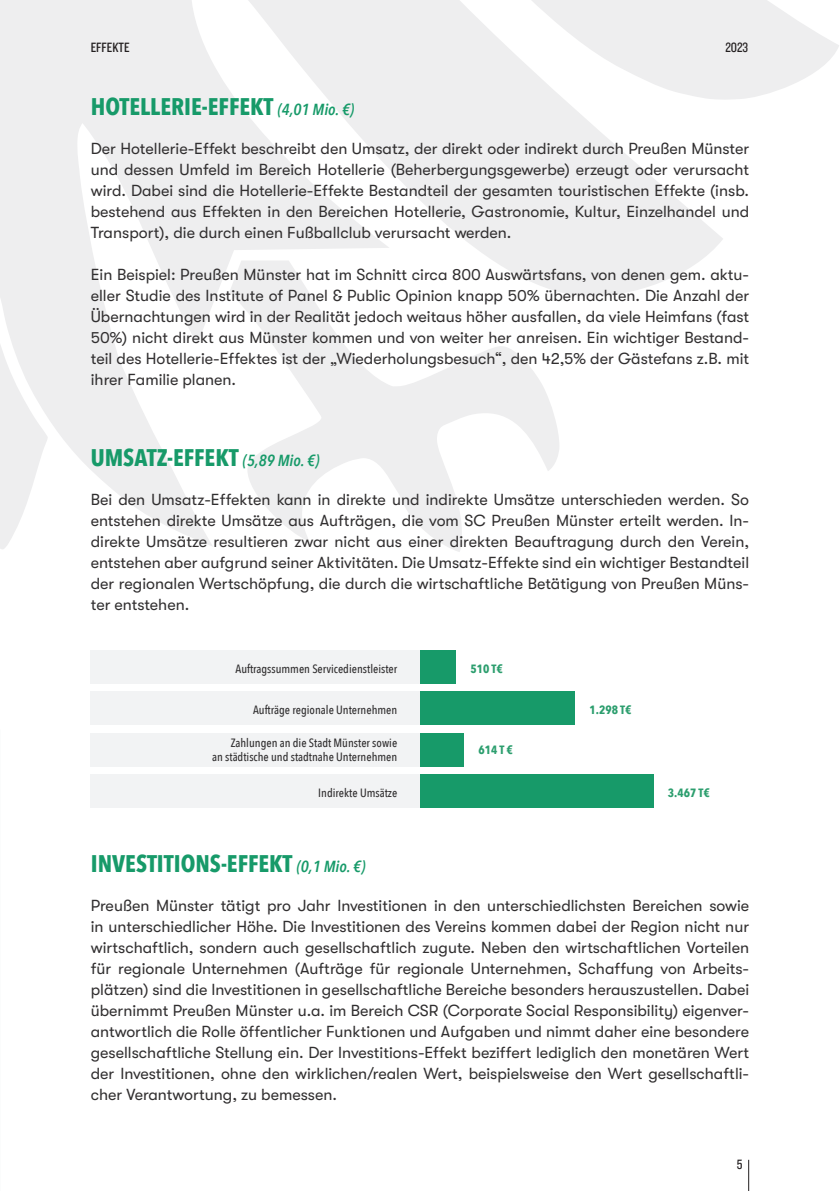
<style>
.page{position:relative;width:840px;height:1191px;background:#fff}
.page>*{position:absolute;margin:0;border:0;box-sizing:border-box;transform-origin:0 0}
.t1{font:700 24px "Avenir Next Condensed";color:#179a69}
.t2{font:16px/21px "GT Walsheim Pro";color:#312f30;text-align:justify}
.t3{font:14px "Knockout HTF29 Junior Liteweight";color:#231f20}
.t4{font:500 12px/14px "Avenir Next Condensed";color:#312f30;text-align:right}
.t5{font:700 12px "Avenir Next Condensed";color:#2c9e6e}
.s1{font-weight:600;font-style:italic;font-size:16px}
</style>
<div class="page">
<svg style="left:0;top:0;width:839px;height:552px"></svg>
<div style="left:91px;top:650px;width:329px;height:33px;background:#f2f3f4"></div>
<div style="left:91px;top:691px;width:329px;height:34px;background:#f2f3f4"></div>
<div style="left:91px;top:733px;width:329px;height:33px;background:#f2f3f4"></div>
<div style="left:91px;top:774px;width:329px;height:34px;background:#f2f3f4"></div>
<div style="left:420px;top:650px;width:36px;height:33px;background:#179a69"></div>
<div style="left:420px;top:691px;width:154px;height:34px;background:#179a69"></div>
<div style="left:420px;top:733px;width:44px;height:33px;background:#179a69"></div>
<div style="left:420px;top:774px;width:233px;height:34px;background:#179a69"></div>
<hr style="left:747px;top:1159px;width:1px;height:32px;background:#231f20">
<p class="t3" style="left:91px;top:40px;width:40px">EFFEKTE</p>
<h1 class="t1" style="left:91px;top:92px;width:264px">HOTELLERIE-EFFEKT <span class="s1">(4,01 Mio. €)</span></h1>
<p class="t3" style="left:725px;top:40px;width:24px">2023</p>
<p class="t2" style="left:91px;top:138px;width:659px">Der Hotellerie-Effekt beschreibt den Umsatz, der direkt oder indirekt durch Preußen Münster und dessen Umfeld im Bereich Hotellerie (Beherbergungsgewerbe) erzeugt oder verursacht wird. Dabei sind die Hotellerie-Effekte Bestandteil der gesamten touristischen Effekte (insb. bestehend aus Effekten in den Bereichen Hotellerie, Gastronomie, Kultur, Einzelhandel und Transport), die durch einen Fußballclub verursacht werden.</p>
<p class="t2" style="left:91px;top:264px;width:659px">Ein Beispiel: Preußen Münster hat im Schnitt circa 800 Auswärtsfans, von denen gem. aktu&shy;eller Studie des Institute of Panel &amp; Public Opinion knapp 50% übernachten. Die Anzahl der Übernachtungen wird in der Realität jedoch weitaus höher ausfallen, da viele Heimfans (fast 50%) nicht direkt aus Münster kommen und von weiter her anreisen. Ein wichtiger Bestand&shy;teil des Hotellerie-Effektes ist der „Wiederholungsbesuch“, den 42,5% der Gästefans z.B. mit ihrer Familie planen.</p>
<h1 class="t1" style="left:91px;top:443px;width:230px">UMSATZ-EFFEKT <span class="s1">(5,89 Mio. €)</span></h1>
<p class="t2" style="left:91px;top:489px;width:659px">Bei den Umsatz-Effekten kann in direkte und indirekte Umsätze unterschieden werden. So entstehen direkte Umsätze aus Aufträgen, die vom SC Preußen Münster erteilt werden. In&shy;direkte Umsätze resultieren zwar nicht aus einer direkten Beauftragung durch den Verein, entstehen aber aufgrund seiner Aktivitäten. Die Umsatz-Effekte sind ein wichtiger Bestandteil der regionalen Wertschöpfung, die durch die wirtschaftliche Betätigung von Preußen Müns&shy;ter entstehen.</p>
<p class="t4" style="left:235px;top:661px;width:163px">Auftragssummen Servicedienstleister</p>
<p class="t4" style="left:253px;top:703px;width:146px">Aufträge regionale Unternehmen</p>
<p class="t4" style="left:212px;top:736px;width:186px">Zahlungen an die Stadt Münster sowie<br>an städtische und stadtnahe Unternehmen</p>
<p class="t4" style="left:318px;top:786px;width:80px">Indirekte Umsätze</p>
<h1 class="t1" style="left:91px;top:848px;width:276px">INVESTITIONS-EFFEKT <span class="s1">(0,1 Mio. €)</span></h1>
<p class="t5" style="left:470px;top:661px;width:34px">510 T€</p>
<p class="t5" style="left:478px;top:743px;width:36px">614 T €</p>
<p class="t5" style="left:589px;top:702px;width:43px">1.298 T€</p>
<p class="t5" style="left:667px;top:785px;width:43px">3.467 T€</p>
<p class="t2" style="left:91px;top:895px;width:659px">Preußen Münster tätigt pro Jahr Investitionen in den unterschiedlichsten Bereichen sowie in unterschiedlicher Höhe. Die Investitionen des Vereins kommen dabei der Region nicht nur wirtschaftlich, sondern auch gesellschaftlich zugute. Neben den wirtschaftlichen Vorteilen für regionale Unternehmen (Aufträge für regionale Unternehmen, Schaffung von Arbeits&shy;plätzen) sind die Investitionen in gesellschaftliche Bereiche besonders herauszustellen. Dabei übernimmt Preußen Münster u.a. im Bereich CSR (Corporate Social Responsibility) eigenver&shy;antwortlich die Rolle öffentlicher Funktionen und Aufgaben und nimmt daher eine besondere gesellschaftliche Stellung ein. Der Investitions-Effekt beziffert lediglich den monetären Wert der Investitionen, ohne den wirklichen/realen Wert, beispielsweise den Wert gesellschaftli&shy;cher Verantwortung, zu bemessen.</p>
<p class="t3" style="left:736px;top:1157px;width:7px">5</p>
</div>
